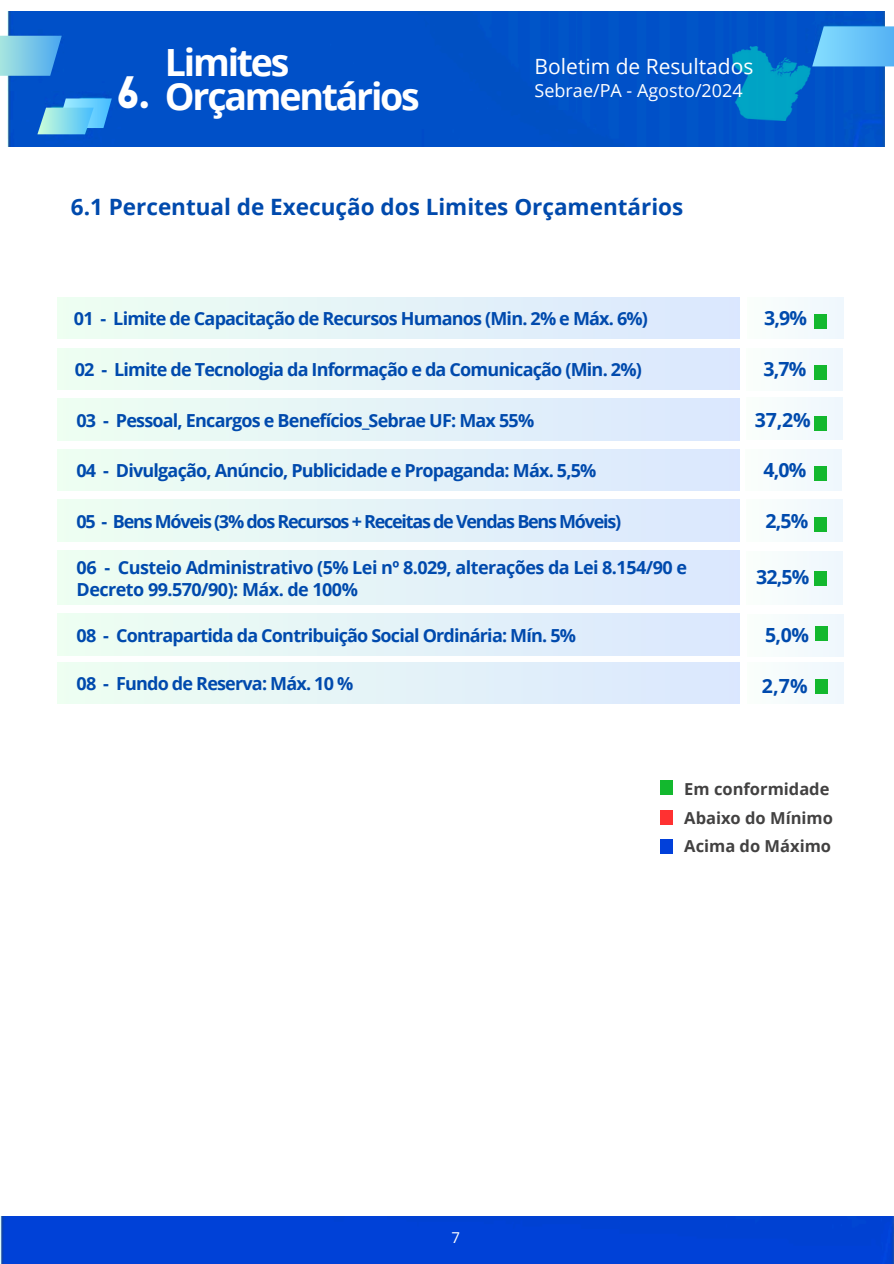
<style>
.page{position:relative;width:894px;height:1264px;background:#fff}
.page>*{position:absolute;margin:0;border:0;box-sizing:border-box;transform-origin:0 0}
.t1{font:900 44.4px "Lovelo";color:#fff}
.t2{font:700 37.5px/33.8px "Open Sans";letter-spacing:-.06em;color:#fff}
.t3{font:700 22.5px "Open Sans";color:#004aad}
.t4{font:21px "Open Sans";color:#fff}
.t5{font:700 19.5px "Open Sans";color:#004aad}
.t6{font:700 18px/21.3px "Open Sans";letter-spacing:-.045em;color:#004aad}
.t7{font:700 18px "Open Sans";letter-spacing:-.07em;color:#004aad}
.t8{font:18px "Open Sans";color:#fff}
.t9{font:700 16.5px "Open Sans";color:#424141}
.t10{font:15px "Open Sans";color:#fff}
</style>
<div class="page">
<div style="left:8px;top:12px;width:876px;height:135px;background:#0050c8"></div>
<div style="left:57px;top:297px;width:682px;height:41px;background:#e4f3f8"></div>
<div style="left:747px;top:297px;width:96px;height:41px;background:#f5fbfc"></div>
<div style="left:746px;top:348px;width:96px;height:42px;background:#f5fbfc"></div>
<div style="left:745px;top:397px;width:96px;height:42px;background:#f5fbfc"></div>
<div style="left:745px;top:449px;width:95px;height:41px;background:#f5fbfc"></div>
<div style="left:745px;top:499px;width:96px;height:42px;background:#f5fbfc"></div>
<div style="left:746px;top:551px;width:96px;height:53px;background:#f5fbfc"></div>
<div style="left:747px;top:614px;width:96px;height:42px;background:#f5fbfc"></div>
<div style="left:747px;top:662px;width:96px;height:41px;background:#f5fbfc"></div>
<div style="left:813px;top:314px;width:13px;height:15px;background:#13b82e"></div>
<img style="left:732px;top:46px;width:78px;height:74px">
<div style="left:58px;top:348px;width:681px;height:41px;background:#e4f3f8"></div>
<div style="left:813px;top:365px;width:13px;height:15px;background:#13b82e"></div>
<div style="left:57px;top:398px;width:682px;height:42px;background:#e4f3f8"></div>
<div style="left:813px;top:416px;width:13px;height:14px;background:#13b82e"></div>
<div style="left:57px;top:449px;width:682px;height:41px;background:#e4f3f8"></div>
<div style="left:813px;top:466px;width:13px;height:15px;background:#13b82e"></div>
<div style="left:58px;top:499px;width:681px;height:42px;background:#e4f3f8"></div>
<div style="left:813px;top:517px;width:13px;height:14px;background:#13b82e"></div>
<div style="left:58px;top:550px;width:681px;height:54px;background:#e4f3f8"></div>
<div style="left:813px;top:571px;width:13px;height:15px;background:#13b82e"></div>
<div style="left:58px;top:613px;width:681px;height:42px;background:#e4f3f8"></div>
<div style="left:815px;top:626px;width:13px;height:14px;background:#13b82e"></div>
<div style="left:58px;top:662px;width:681px;height:41px;background:#e4f3f8"></div>
<div style="left:815px;top:679px;width:13px;height:15px;background:#13b82e"></div>
<div style="left:660px;top:780px;width:13px;height:15px;background:#13b82e"></div>
<div style="left:660px;top:810px;width:13px;height:14px;background:#ff3131"></div>
<div style="left:660px;top:839px;width:13px;height:15px;background:#0140da"></div>
<div style="left:0;top:1216px;width:893px;height:47px;background:#0041d7"></div>
<svg style="left:812px;top:26px;width:81px;height:40px"></svg>
<svg style="left:37px;top:98px;width:75px;height:36px"></svg>
<svg style="left:0;top:36px;width:62px;height:40px"></svg>
<h1 class="t1" style="left:117px;top:75px;width:35px">6.</h1>
<h2 class="t2" style="left:165px;top:44px;width:256px">Limites<br>Orçamentários</h2>
<h5 class="t4" style="left:534px;top:51px;width:220px">Boletim de Resultados</h5>
<p class="t8" style="left:534px;top:77px;width:209px">Sebrae/PA - Agosto/2024</p>
<p class="t3" style="left:71px;top:191px;width:614px">6.1 Percentual de Execução dos Limites Orçamentários</p>
<h5 class="t6" style="left:74px;top:307px;width:575px">01 - Limite de Capacitação de Recursos Humanos (Min. 2% e Máx. 6%)</h5>
<h5 class="t5" style="left:763px;top:304px;width:44px">3,9%</h5>
<h5 class="t6" style="left:75px;top:358px;width:568px">02 - Limite de Tecnologia da Informação e da Comunicação (Min. 2%)</h5>
<h5 class="t5" style="left:763px;top:355px;width:44px">3,7%</h5>
<h5 class="t6" style="left:76px;top:409px;width:459px">03 - Pessoal, Encargos e Benefícios_Sebrae UF: Max 55%</h5>
<h5 class="t5" style="left:754px;top:406px;width:57px">37,2%</h5>
<h5 class="t6" style="left:76px;top:459px;width:521px">04 - Divulgação, Anúncio, Publicidade e Propaganda: Máx. 5,5%</h5>
<h5 class="t5" style="left:763px;top:456px;width:44px">4,0%</h5>
<h5 class="t7" style="left:77px;top:508px;width:546px">05 - Bens Móveis (3% dos Recursos + Receitas de Vendas Bens Móveis)</h5>
<h5 class="t5" style="left:765px;top:507px;width:44px">2,5%</h5>
<h5 class="t6" style="left:77px;top:556px;width:611px">06 - Custeio Administrativo (5% Lei nº 8.029, alterações da Lei 8.154/90 e<br>Decreto 99.570/90): Máx. de 100%</h5>
<h5 class="t5" style="left:755px;top:563px;width:55px">32,5%</h5>
<h5 class="t6" style="left:77px;top:624px;width:501px">08 - Contrapartida da Contribuição Social Ordinária: Mín. 5%</h5>
<h5 class="t5" style="left:764px;top:621px;width:45px">5,0%</h5>
<h5 class="t6" style="left:77px;top:672px;width:278px">08 - Fundo de Reserva: Máx. 10 %</h5>
<p class="t5" style="left:761px;top:672px;width:48px">2,7%</p>
<p class="t10" style="left:451px;top:1227px;width:10px">7</p>
<h4 class="t9" style="left:684px;top:777px;width:147px">Em conformidade</h4>
<h6 class="t9" style="left:684px;top:806px;width:150px">Abaixo do Mínimo</h6>
<h3 class="t9" style="left:684px;top:834px;width:148px">Acima do Máximo</h3>
</div>
